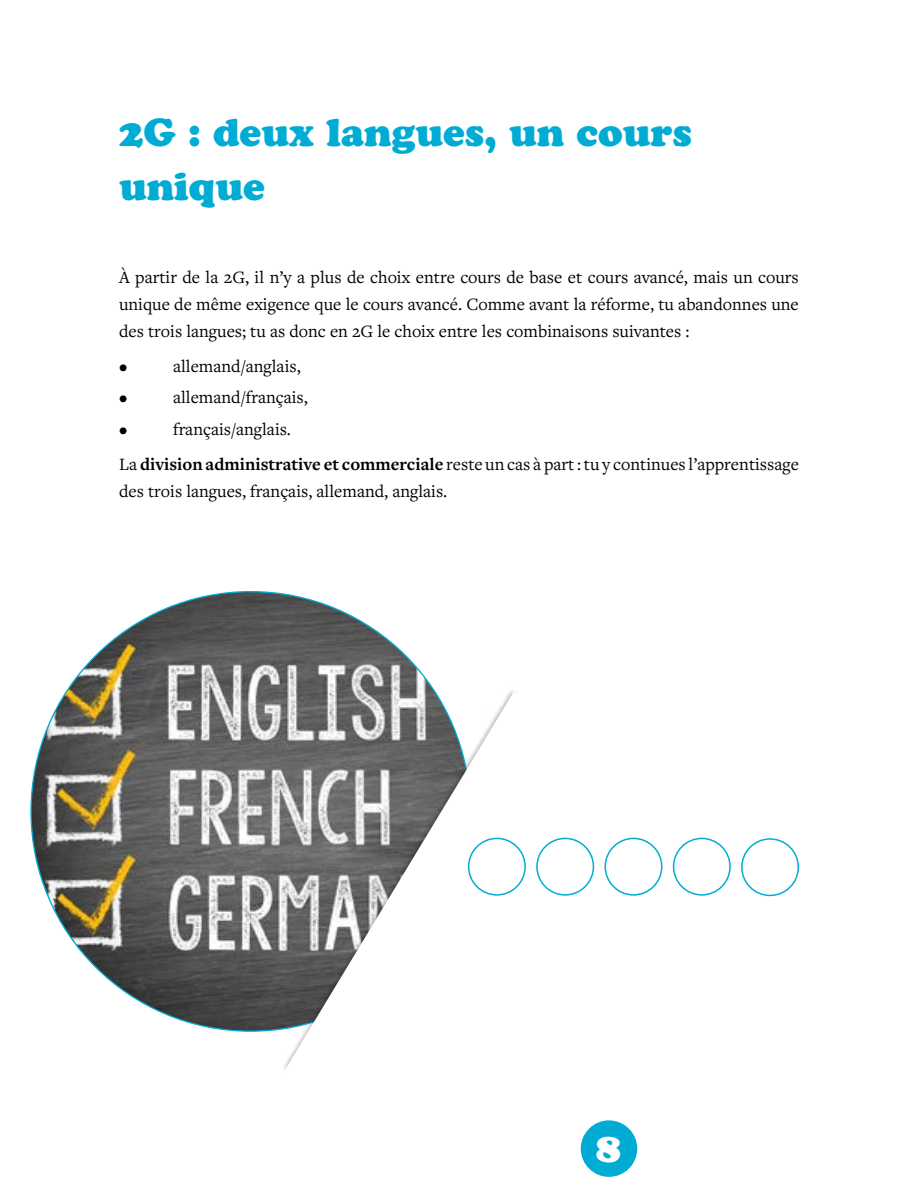
<style>
.page{position:relative;width:918px;height:1188px;background:#fff}
.page>*{position:absolute;margin:0;border:0;box-sizing:border-box;transform-origin:0 0}
.t1{font:39px/54px "Cooper Black Std";color:#00acd4}
.t2{font:39px "Cooper Black Std";color:#fff}
.t3{font:18px/27px "Freight Text Pro";color:#000;text-align:justify}
.s1{font-weight:700}
</style>
<div class="page">
<div style="left:581px;top:1120px;width:56px;height:57px;background:#00acd4;border-radius:50%"></div>
<svg style="left:33px;top:591px;width:392px;height:441px"></svg>
<img style="left:31px;top:592px;width:439px;height:439px;border-radius:220px">
<svg style="left:308px;top:677px;width:127px;height:14px;background:#8b8d8e"></svg>
<svg style="left:279px;top:691px;width:309px;height:378px"></svg>
<div style="left:468px;top:838px;width:58px;height:58px;border:2px solid #00acd4;border-radius:50%"></div>
<div style="left:536px;top:838px;width:58px;height:58px;border:2px solid #00acd4;border-radius:50%"></div>
<div style="left:605px;top:838px;width:57px;height:58px;border:2px solid #00acd4;border-radius:50%"></div>
<div style="left:673px;top:838px;width:58px;height:58px;border:2px solid #00acd4;border-radius:50%"></div>
<div style="left:741px;top:838px;width:58px;height:58px;border:2px solid #00acd4;border-radius:50%"></div>
<h1 class="t1" style="left:119px;top:106px;width:575px">2G : deux langues, un cours unique</h1>
<p class="t3" style="left:119px;top:263px;width:681px">À partir de la 2G, il n’y a plus de choix entre cours de base et cours avancé, mais un cours unique de même exigence que le cours avancé. Comme avant la réforme, tu abandonnes une des trois langues; tu as donc en 2G le choix entre les combinaisons suivantes :</p>
<p class="t3" style="left:119px;top:352px;width:10px">•</p>
<p class="t3" style="left:173px;top:352px;width:129px">allemand/anglais,</p>
<p class="t3" style="left:119px;top:383px;width:10px">•</p>
<p class="t3" style="left:173px;top:383px;width:136px">allemand/français,</p>
<p class="t3" style="left:119px;top:415px;width:10px">•</p>
<p class="t3" style="left:119px;top:410px;width:681px;line-height:35.5px;text-indent:54px">français/anglais.<br>La <span class="s1">division administrative et commerciale</span> reste un cas à part : tu y continues l’apprentissage</p>
<p class="t3" style="left:119px;top:477px;width:330px">des trois langues, français, allemand, anglais.</p>
<h1 class="t2" style="left:596px;top:1125px;width:26px">8</h1>
</div>
